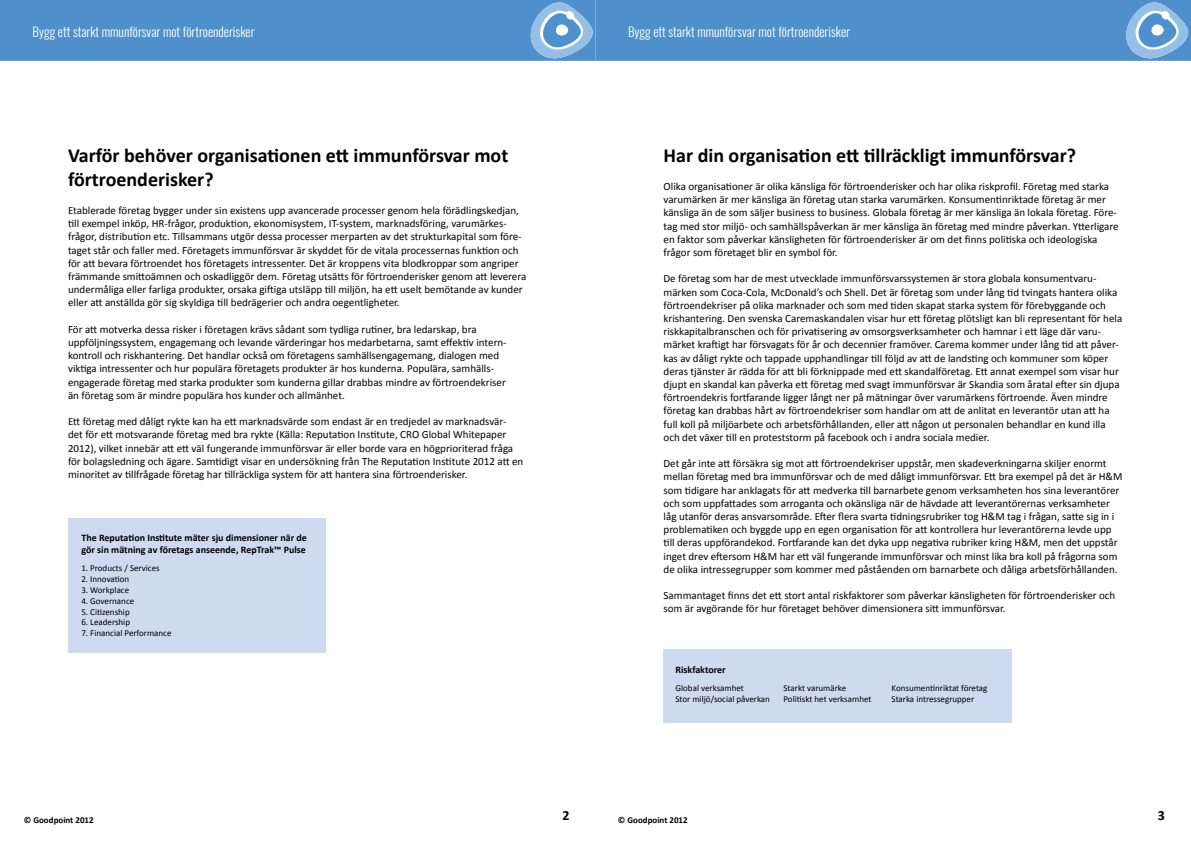
<style>
.page{position:relative;width:1191px;height:842px;background:#fff}
.page>*{position:absolute;margin:0;border:0;box-sizing:border-box;transform-origin:0 0}
.t1{font:700 20px/24px "Calibri";color:#000}
.t2{font:700 14px "Calibri";color:#000}
.t3{font:300 13px "Oswald";color:#fff}
.t4{font:11px/13.2px "Calibri";color:#000}
.t5{font:700 10px/12px "Calibri";color:#000}
.t6{font:9px "Calibri";color:#000}
.t7{font:700 9px "Calibri";color:#000}
</style>
<div class="page">
<div style="left:0;top:0;width:1191px;height:61px;background:#4f8fcc"></div>
<div style="left:68px;top:518px;width:257px;height:135px;background:#cddaf0"></div>
<div style="left:663px;top:649px;width:348px;height:73px;background:#cddaf0"></div>
<p class="t3" style="left:33px;top:23px;width:223px">Bygg ett starkt mmunförsvar mot förtroenderisker</p>
<p class="t3" style="left:628px;top:23px;width:223px">Bygg ett starkt mmunförsvar mot förtroenderisker</p>
<h1 class="t1" style="left:68px;top:144px;width:442px">Varför behöver organisationen ett immunförsvar mot förtroenderisker?</h1>
<p class="t4" style="left:68px;top:204px;width:460px">Etablerade företag bygger under sin existens upp avancerade processer genom hela förädlingskedjan, till exempel inköp, HR-frågor, produktion, ekonomisystem, IT-system, marknadsföring, varumärkes&shy;frågor, distribution etc. Tillsammans utgör dessa processer merparten av det strukturkapital som före&shy;taget står och faller med. Företagets immunförsvar är skyddet för de vitala processernas funktion och för att bevara förtroendet hos företagets intressenter. Det är kroppens vita blodkroppar som angriper främmande smittoämnen och oskadliggör dem. Företag utsätts för förtroenderisker genom att leverera undermåliga eller farliga produkter, orsaka giftiga utsläpp till miljön, ha ett uselt bemötande av kunder eller att anställda gör sig skyldiga till bedrägerier och andra oegentligheter.</p>
<p class="t4" style="left:68px;top:323px;width:440px">För att motverka dessa risker i företagen krävs sådant som tydliga rutiner, bra ledarskap, bra uppföljningssystem, engagemang och levande värderingar hos medarbetarna, samt effektiv intern&shy;kontroll och riskhantering. Det handlar också om företagens samhällsengagemang, dialogen med viktiga intressenter och hur populära företagets produkter är hos kunderna. Populära, samhälls&shy;engagerade företag med starka produkter som kunderna gillar drabbas mindre av förtroendekriser än företag som är mindre populära hos kunder och allmänhet.</p>
<p class="t4" style="left:68px;top:415px;width:457px">Ett företag med dåligt rykte kan ha ett marknadsvärde som endast är en tredjedel av marknadsvär&shy;det för ett motsvarande företag med bra rykte (Källa: Reputation Institute, CRO Global Whitepaper 2012), vilket innebär att ett väl fungerande immunförsvar är eller borde vara en högprioriterad fråga för bolagsledning och ägare. Samtidigt visar en undersökning från The Reputation Institute 2012 att en minoritet av tillfrågade företag har tillräckliga system för att hantera sina förtroenderisker.</p>
<p class="t5" style="left:81px;top:532px;width:227px">The Reputation Institute mäter sju dimensioner när de gör sin mätning av företags anseende, RepTrak™ Pulse</p>
<p class="t6" style="left:81px;top:563px;width:80px">1. Products / Services</p>
<p class="t6" style="left:81px;top:573px;width:49px">2. Innovation</p>
<p class="t6" style="left:81px;top:584px;width:49px">3. Workplace</p>
<p class="t6" style="left:81px;top:595px;width:54px">4. Governance</p>
<p class="t6" style="left:81px;top:606px;width:50px">5. Citizenship</p>
<p class="t6" style="left:81px;top:617px;width:50px">6. Leadership</p>
<p class="t6" style="left:81px;top:627px;width:92px">7. Financial Performance</p>
<p class="t7" style="left:24px;top:814px;width:71px">© Goodpoint 2012</p>
<p class="t2" style="left:562px;top:807px;width:9px">2</p>
<h1 class="t1" style="left:663px;top:144px;width:414px">Har din organisation ett tillräckligt immunförsvar?</h1>
<p class="t4" style="left:663px;top:180px;width:456px">Olika organisationer är olika känsliga för förtroenderisker och har olika riskprofil. Företag med starka varumärken är mer känsliga än företag utan starka varumärken. Konsumentinriktade företag är mer känsliga än de som säljer business to business. Globala företag är mer känsliga än lokala företag. Före&shy;tag med stor miljö- och samhällspåverkan är mer känsliga än företag med mindre påverkan. Ytterligare en faktor som påverkar känsligheten för förtroenderisker är om det finns politiska och ideologiska frågor som företaget blir en symbol för.</p>
<p class="t4" style="left:663px;top:272px;width:460px">De företag som har de mest utvecklade immunförsvarssystemen är stora globala konsumentvaru&shy;märken som Coca-Cola, McDonald’s och Shell. Det är företag som under lång tid tvingats hantera olika förtroendekriser på olika marknader och som med tiden skapat starka system för förebyggande och krishantering. Den svenska Caremaskandalen visar hur ett företag plötsligt kan bli representant för hela riskkapitalbranschen och för privatisering av omsorgsverksamheter och hamnar i ett läge där varu&shy;märket kraftigt har försvagats för år och decennier framöver. Carema kommer under lång tid att påver&shy;kas av dåligt rykte och tappade upphandlingar till följd av att de landsting och kommuner som köper deras tjänster är rädda för att bli förknippade med ett skandalföretag. Ett annat exempel som visar hur djupt en skandal kan påverka ett företag med svagt immunförsvar är Skandia som åratal efter sin djupa förtroendekris fortfarande ligger långt ner på mätningar över varumärkens förtroende. Även mindre företag kan drabbas hårt av förtroendekriser som handlar om att de anlitat en leverantör utan att ha full koll på miljöarbete och arbetsförhållanden, eller att någon ut personalen behandlar en kund illa och det växer till en proteststorm på facebook och i andra sociala medier.</p>
<p class="t4" style="left:663px;top:457px;width:460px">Det går inte att försäkra sig mot att förtroendekriser uppstår, men skadeverkningarna skiljer enormt mellan företag med bra immunförsvar och de med dåligt immunförsvar. Ett bra exempel på det är H&amp;M som tidigare har anklagats för att medverka till barnarbete genom verksamheten hos sina leverantörer och som uppfattades som arroganta och okänsliga när de hävdade att leverantörernas verksamheter låg utanför deras ansvarsområde. Efter flera svarta tidningsrubriker tog H&amp;M tag i frågan, satte sig in i problematiken och byggde upp en egen organisation för att kontrollera hur leverantörerna levde upp till deras uppförandekod. Fortfarande kan det dyka upp negativa rubriker kring H&amp;M, men det uppstår inget drev eftersom H&amp;M har ett väl fungerande immunförsvar och minst lika bra koll på frågorna som de olika intressegrupper som kommer med påståenden om barnarbete och dåliga arbetsförhållanden.</p>
<p class="t4" style="left:663px;top:589px;width:453px">Sammantaget finns det ett stort antal riskfaktorer som påverkar känsligheten för förtroenderisker och som är avgörande för hur företaget behöver dimensionera sitt immunförsvar.</p>
<p class="t5" style="left:675px;top:664px;width:52px">Riskfaktorer</p>
<p class="t6" style="left:675px;top:682px;width:70px">Global verksamhet</p>
<p class="t6" style="left:783px;top:682px;width:64px">Starkt varumärke</p>
<p class="t6" style="left:891px;top:682px;width:97px">Konsumentinriktat företag</p>
<p class="t6" style="left:675px;top:693px;width:96px">Stor miljö/social påverkan</p>
<p class="t6" style="left:783px;top:693px;width:89px">Politiskt het verksamhet</p>
<p class="t6" style="left:891px;top:693px;width:84px">Starka intressegrupper</p>
<p class="t7" style="left:618px;top:814px;width:71px">© Goodpoint 2012</p>
<p class="t2" style="left:1157px;top:807px;width:9px">3</p>
</div>
